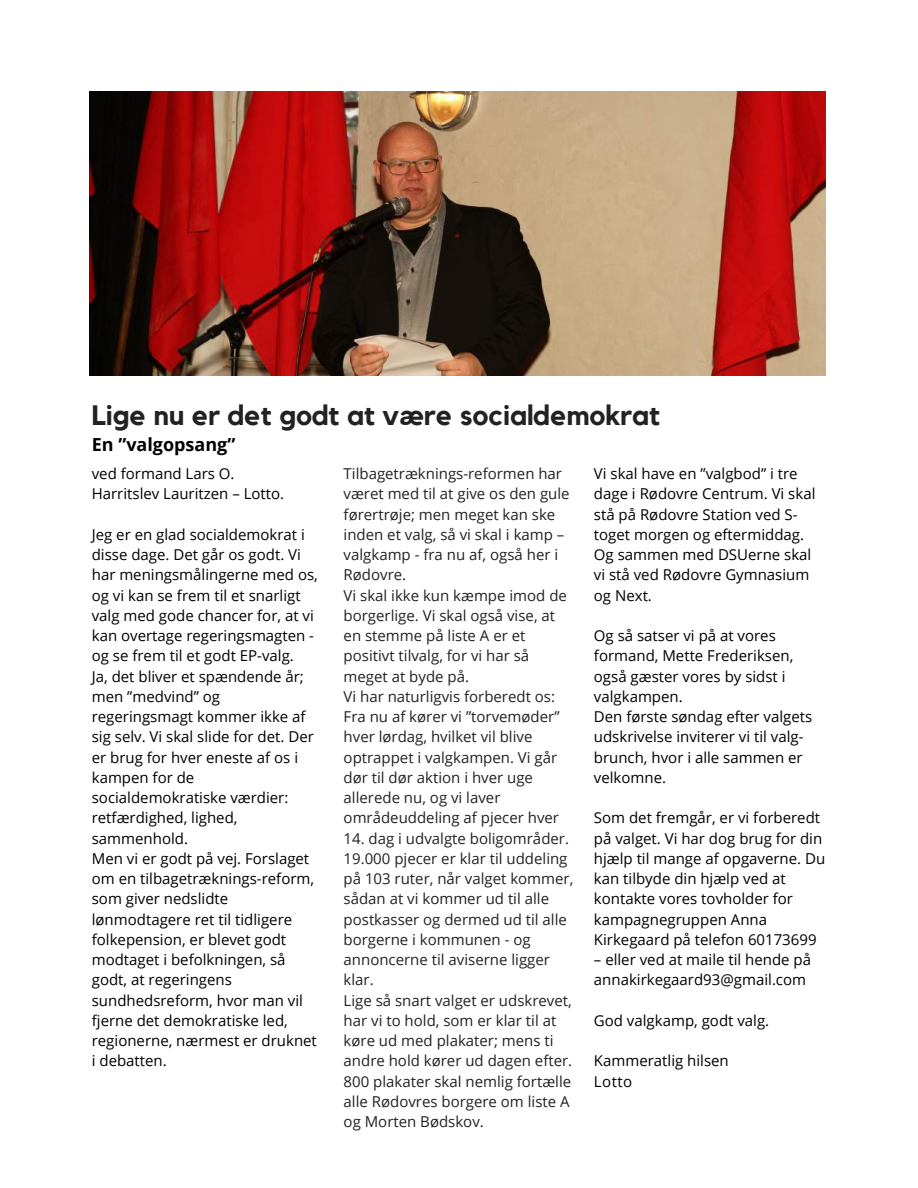
<style>
.page{position:relative;width:918px;height:1188px;background:#fff}
.page>*{position:absolute;margin:0;border:0;box-sizing:border-box;transform-origin:0 0}
.t1{font:700 28.05px "Kollektif";color:#222}
.t2{font:700 18px "Open Sans";color:#000}
.t3{font:15px/20.2px "Open Sans";color:#000}
.t4{font:15px/20.2px "Open Sans";color:#222}
</style>
<div class="page">
<img style="left:89px;top:92px;width:737px;height:283px">
<h1 class="t1" style="left:92px;top:402px;width:570px">Lige nu er det godt at være socialdemokrat</h1>
<p class="t2" style="left:92px;top:432px;width:145px">En ”valgopsang”</p>
<p class="t3" style="left:92px;top:463px;width:194px">ved formand Lars O.<br>Harritslev Lauritzen – Lotto.</p>
<p class="t3" style="left:92px;top:524px;width:228px">Jeg er en glad socialdemokrat i disse dage. Det går os godt. Vi har meningsmålingerne med os, og vi kan se frem til et snarligt valg med gode chancer for, at vi kan overtage regeringsmagten - og se frem til et godt EP-valg.<br>Ja, det bliver et spændende år; men ”medvind” og regeringsmagt kommer ikke af sig selv. Vi skal slide for det. Der er brug for hver eneste af os i kampen for de socialdemokratiske værdier: retfærdighed, lighed, sammenhold.<br>Men vi er godt på vej. Forslaget om en tilbagetræknings-reform, som giver nedslidte lønmodtagere ret til tidligere folkepension, er blevet godt modtaget i befolkningen, så godt, at regeringens sundhedsreform, hvor man vil fjerne det demokratiske led, regionerne, nærmest er druknet i debatten.</p>
<p class="t4" style="left:344px;top:463px;width:228px">Tilbagetræknings-reformen har været med til at give os den gule førertrøje; men meget kan ske inden et valg, så vi skal i kamp – valgkamp - fra nu af, også her i<br>Rødovre.<br>Vi skal ikke kun kæmpe imod de borgerlige. Vi skal også vise, at en stemme på liste A er et positivt tilvalg, for vi har så meget at byde på.<br>Vi har naturligvis forberedt os:<br>Fra nu af kører vi ”torvemøder” hver lørdag, hvilket vil blive optrappet i valgkampen. Vi går dør til dør aktion i hver uge allerede nu, og vi laver områdeuddeling af pjecer hver</p>
<p class="t4" style="left:344px;top:828px;width:231px">14. dag i udvalgte boligområder.<br>19.000 pjecer er klar til uddeling på 103 ruter, når valget kommer, sådan at vi kommer ud til alle postkasser og dermed ud til alle borgerne i kommunen - og annoncerne til aviserne ligger klar.<br>Lige så snart valget er udskrevet, har vi to hold, som er klar til at køre ud med plakater; mens ti andre hold kører ud dagen efter.<br>800 plakater skal nemlig fortælle alle Rødovres borgere om liste A og Morten Bødskov.</p>
<p class="t3" style="left:594px;top:463px;width:223px">Vi skal have en ”valgbod” i tre dage i Rødovre Centrum. Vi skal stå på Rødovre Station ved S&shy;toget morgen og eftermiddag.<br>Og sammen med DSUerne skal vi stå ved Rødovre Gymnasium og Next.</p>
<p class="t3" style="left:594px;top:625px;width:220px">Og så satser vi på at vores formand, Mette Frederiksen, også gæster vores by sidst i valgkampen.<br>Den første søndag efter valgets udskrivelse inviterer vi til valg&shy;brunch, hvor i alle sammen er velkomne.</p>
<p class="t3" style="left:594px;top:807px;width:233px">Som det fremgår, er vi forberedt på valget. Vi har dog brug for din hjælp til mange af opgaverne. Du kan tilbyde din hjælp ved at kontakte vores tovholder for kampagnegruppen Anna<br>Kirkegaard på telefon 60173699</p>
<p class="t3" style="left:594px;top:949px;width:219px">– eller ved at maile til hende på annakirkegaard93@gmail.com</p>
<p class="t3" style="left:594px;top:1010px;width:177px">God valgkamp, godt valg.</p>
<p class="t3" style="left:594px;top:1050px;width:136px">Kammeratlig hilsen<br>Lotto</p>
</div>
